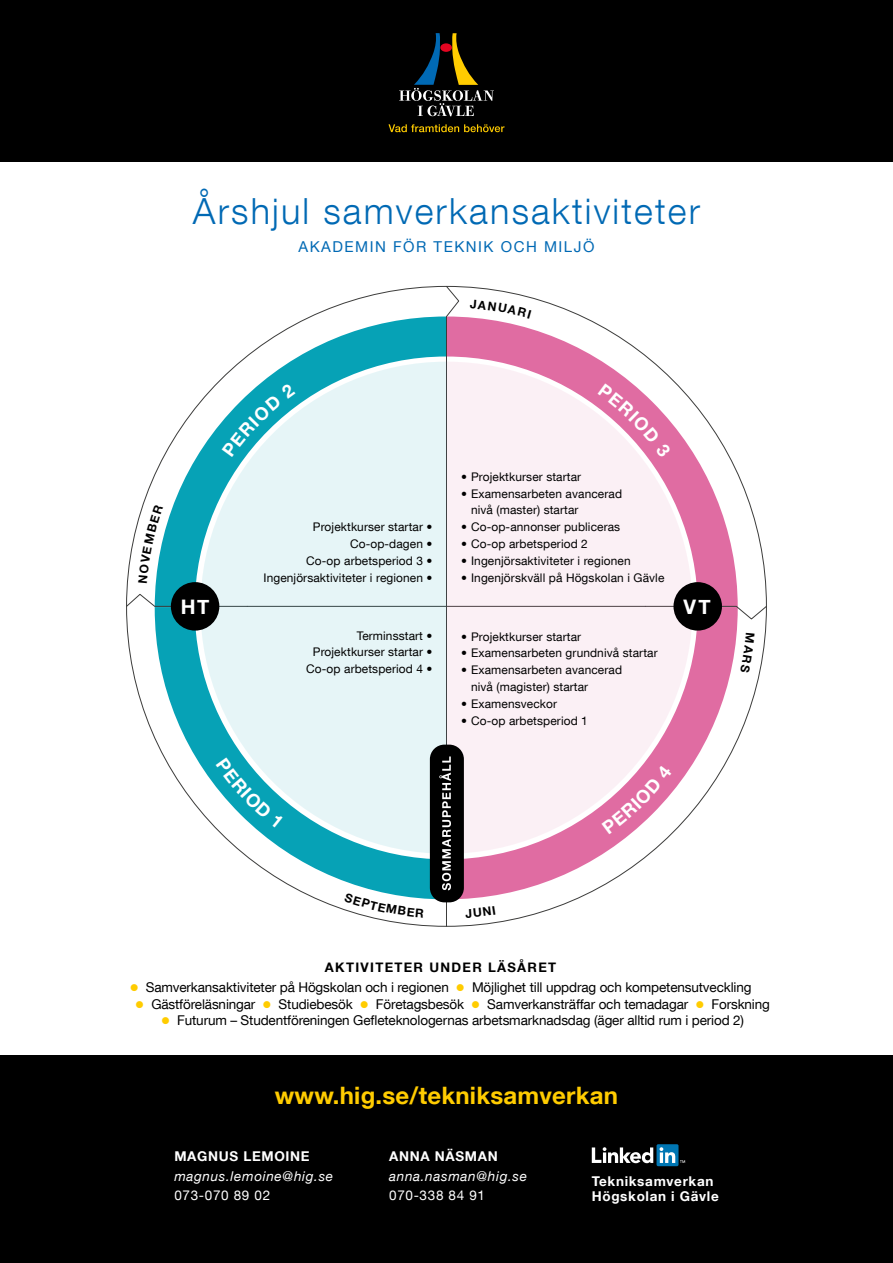
<style>
.page{position:relative;width:893px;height:1263px;background:#fff}
.page>*{position:absolute;margin:0;border:0;box-sizing:border-box;transform-origin:0 0}
.t1{font:300 36px "Helvetica Neue LT Com";letter-spacing:.06em;color:#0069b4}
.t2{font:700 24px "Helvetica Neue LT Com";letter-spacing:.01em;color:#fc0}
.t3{font:700 19.95px "Helvetica Neue";color:#fff}
.t4{font:15px "Helvetica Neue LT Com";letter-spacing:.1em;color:#0069b4}
.Punkter{font:13.5px "Helvetica Neue LT Com";letter-spacing:-.01em;color:#000}
.t5{font:italic 13.5px/19.5px "Helvetica Neue LT Com";letter-spacing:.05em;color:#fff}
.t6{font:700 13.5px/15px "Helvetica Neue LT Com";letter-spacing:.05em;color:#fff}
.t7{font:700 13.05px "Helvetica Neue LT Com";letter-spacing:.1em;color:#000}
.t8{font:11.85px/16.8px "Helvetica Neue LT Com";letter-spacing:.01em;color:#000}
.s1{color:#fc0}
.s2{font-weight:700;font-style:normal}
.s3{font-style:normal}
</style>
<div class="page">
<div style="left:0;top:1055px;width:893px;height:208px;background:#000"></div>
<div style="left:0;top:0;width:893px;height:162px;background:#000"></div>
<svg style="left:399px;top:33px;width:95px;height:83px"></svg>
<svg style="left:388px;top:124px;width:116px;height:8px"></svg>
<svg style="left:592px;top:1147px;width:61px;height:16px"></svg>
<div style="left:656px;top:1144px;width:22px;height:22px;background:#0076b3;border-radius:2px"></div>
<svg style="left:659px;top:1147px;width:26px;height:16px"></svg>
<svg style="left:155px;top:316px;width:284px;height:277px"></svg>
<svg style="left:531px;top:316px;width:207px;height:289px"></svg>
<svg style="left:155px;top:608px;width:280px;height:291px"></svg>
<svg style="left:531px;top:620px;width:207px;height:279px"></svg>
<svg style="left:718px;top:605px;width:49px;height:15px"></svg>
<svg style="left:126px;top:593px;width:49px;height:15px"></svg>
<svg style="left:200px;top:362px;width:239px;height:492px;background:#d3edf1"></svg>
<svg style="left:531px;top:362px;width:161px;height:492px;fill:#fbf0f5"></svg>
<div style="left:171px;top:582px;width:48px;height:49px;background:#000;border-radius:50%"></div>
<div style="left:673px;top:582px;width:49px;height:49px;background:#000;border-radius:50%"></div>
<div style="left:430px;top:745px;width:34px;height:157px;background:#000;border-radius:15px"></div>
<svg style="left:138px;top:504px;width:25px;height:79px"></svg>
<svg style="left:222px;top:383px;width:74px;height:74px"></svg>
<svg style="left:598px;top:384px;width:73px;height:74px"></svg>
<svg style="left:344px;top:893px;width:80px;height:24px"></svg>
<svg style="left:439px;top:286px;width:92px;height:641px"></svg>
<svg style="left:216px;top:758px;width:67px;height:70px"></svg>
<svg style="left:602px;top:764px;width:70px;height:70px"></svg>
<p class="t1" style="left:193px;top:189px;width:509px">Årshjul samverkansaktiviteter</p>
<p class="t4" style="left:298px;top:237px;width:297px">AKADEMIN FÖR TEKNIK OCH MILJÖ</p>
<p class="t8" style="left:313px;top:518px;width:121px">Projektkurser startar •</p>
<p class="t8" style="left:350px;top:535px;width:84px">Co-op-dagen •</p>
<p class="t8" style="left:306px;top:552px;width:128px">Co-op arbetsperiod 3 •</p>
<p class="t8" style="left:263px;top:569px;width:171px">Ingenjörsaktiviteter i regionen •</p>
<p class="t8" style="left:461px;top:468px;width:121px">• Projektkurser startar</p>
<p class="t8" style="left:471px;top:485px;width:153px;text-indent:-10px">• Examensarbeten avancerad nivå (master) startar</p>
<p class="t8" style="left:461px;top:518px;width:160px">• Co-op-annonser publiceras</p>
<p class="t8" style="left:461px;top:535px;width:128px">• Co-op arbetsperiod 2</p>
<p class="t8" style="left:461px;top:552px;width:171px">• Ingenjörsaktiviteter i regionen</p>
<p class="t8" style="left:461px;top:569px;width:205px">• Ingenjörskväll på Högskolan i Gävle</p>
<h3 class="t3" style="left:181px;top:591px;width:30px">HT</h3>
<h3 class="t3" style="left:683px;top:591px;width:29px">VT</h3>
<p class="t8" style="left:357px;top:627px;width:77px">Terminsstart •</p>
<p class="t8" style="left:313px;top:643px;width:121px">Projektkurser startar •</p>
<p class="t8" style="left:306px;top:660px;width:128px">Co-op arbetsperiod 4 •</p>
<p class="t8" style="left:461px;top:628px;width:121px">• Projektkurser startar</p>
<p class="t8" style="left:461px;top:644px;width:198px">• Examensarbeten grundnivå startar</p>
<p class="t8" style="left:471px;top:661px;width:153px;text-indent:-10px">• Examensarbeten avancerad nivå (magister) startar</p>
<p class="t8" style="left:461px;top:695px;width:97px">• Examensveckor</p>
<p class="t8" style="left:461px;top:712px;width:128px">• Co-op arbetsperiod 1</p>
<p class="t7" style="left:325px;top:959px;width:233px">AKTIVITETER UNDER LÄSÅRET</p>
<p class="Punkter" style="left:130px;top:979px;width:623px"><span class="s1">●</span> Samverkansaktiviteter på Högskolan och i regionen <span class="s1">●</span> Möjlighet till uppdrag och kompetensutveckling</p>
<p class="Punkter" style="left:135px;top:996px;width:636px"><span class="s1">●</span> Gästföreläsningar <span class="s1">●</span> Studiebesök <span class="s1">●</span> Företagsbesök <span class="s1">●</span> Samverkansträffar och temadagar <span class="s1">●</span> Forskning</p>
<p class="Punkter" style="left:161px;top:1012px;width:584px"><span class="s1">●</span> Futurum – Studentföreningen Gefleteknologernas arbetsmarknadsdag (äger alltid rum i period 2)</p>
<p class="t2" style="left:275px;top:1080px;width:345px">www.hig.se/tekniksamverkan</p>
<p class="t5" style="left:174px;top:1146px;width:160px"><span class="s2">MAGNUS LEMOINE </span>magnus.lemoine@hig.se<br><span class="s3">073-070 89 02</span></p>
<p class="t5" style="left:389px;top:1146px;width:139px"><span class="s2">ANNA NÄSMAN </span>anna.nasman@hig.se<br><span class="s3">070-338 84 91</span></p>
<p class="t6" style="left:592px;top:1173px;width:129px">Tekniksamverkan<br>Högskolan i Gävle</p>
</div>
